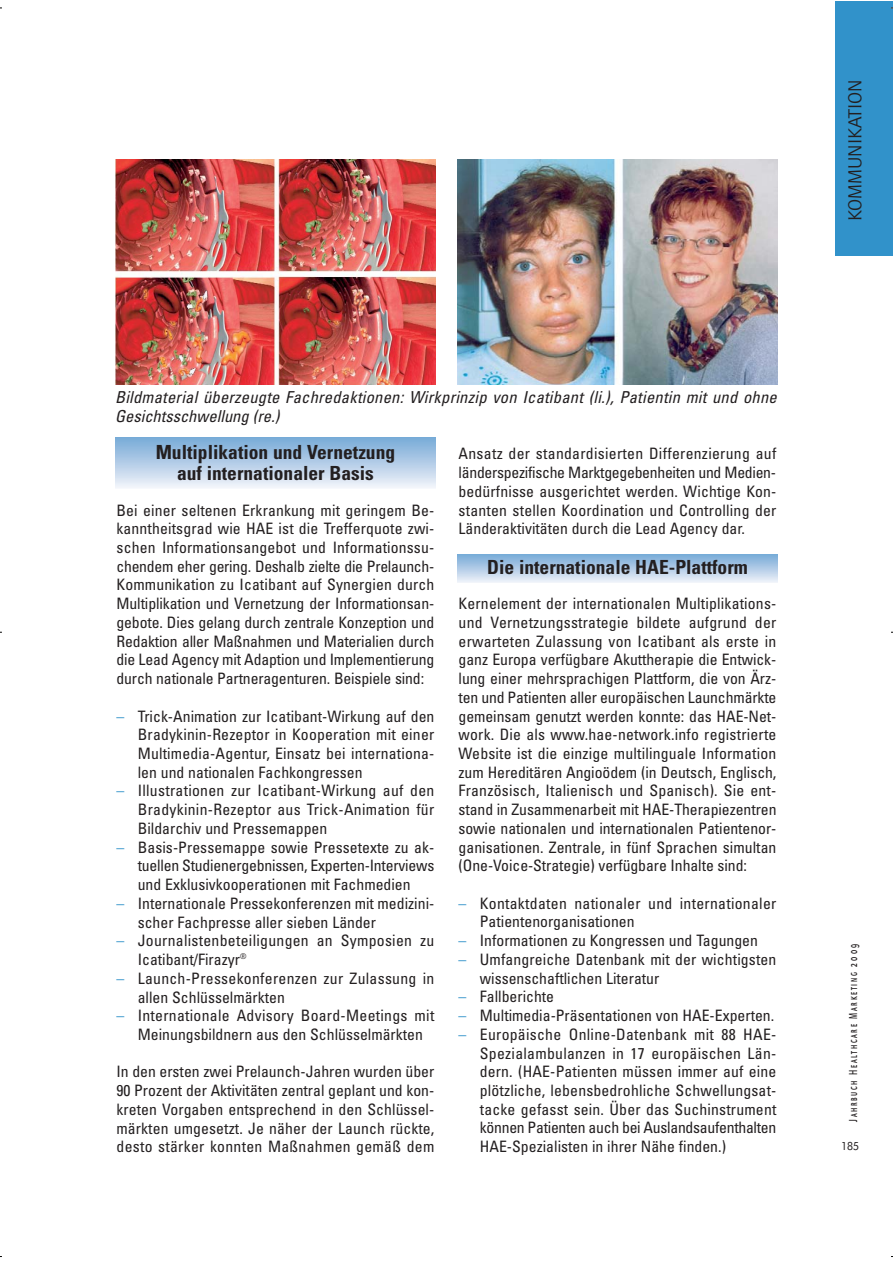
<style>
.page{position:relative;width:893px;height:1263px;background:#fff}
.page>*{position:absolute;margin:0;border:0;box-sizing:border-box;transform-origin:0 0}
.t1{font:700 condensed 19.5px/21px "Univers";color:#231f20;text-align:center}
.t2{font:19.5px "Quay Sans";color:#231f20}
.t3{font:italic condensed 16.5px/18.8px "Univers";color:#231f20}
.t4{font:condensed 15.75px/18.8px "Univers";color:#231f20;text-align:justify}
.t5{font:condensed 15.75px/18.8px "Univers";letter-spacing:.02em;color:#231f20}
.t6{font:500 12px "Quay Sans SC";letter-spacing:.215em;color:#231f20;scale:.65 1}
.t7{font:12px "Futura SB";color:#231f20}
.s1{color:#3192ca}
</style>
<div class="page">
<svg style="left:457px;top:555px;width:320px;height:27px;background:#b2cde7"></svg>
<div style="left:115px;top:437px;width:321px;height:51px;background:linear-gradient(to bottom,#75a9d6,#f1f2f9)"></div>
<div style="left:835px;top:2px;width:57px;height:254px;background:#3192ca"></div>
<img style="left:457px;top:160px;width:320px;height:224px">
<img style="left:115px;top:160px;width:321px;height:224px">
<p class="t2" style="left:848px;top:221px;width:143px;rotate:-90deg">KOMMUNIKATION</p>
<p class="t3" style="left:115px;top:389px;width:666px">Bildmaterial überzeugte Fachredaktionen: Wirkprinzip von Icatibant (li.), Patientin mit und ohne<br>Gesichtsschwellung (re.)</p>
<p class="t1" style="left:156px;top:443px;width:241px">Multiplikation und Vernetzung auf internationaler Basis</p>
<p class="t4" style="left:116px;top:502px;width:319px">Bei einer seltenen Erkrankung mit geringem Be - kannt heitsgrad wie HAE ist die Trefferquote zwi&shy;schen Informationsangebot und Informationssu&shy;chendem eher gering. Deshalb zielte die Prelaunch-Kommunikation zu Icatibant auf Synergien durch Multiplikation und Vernetzung der Informationsan&shy;gebote. Dies gelang durch zentrale Konzeption und Redaktion aller Maßnahmen und Materialien durch die Lead Agency mit Adaption und Implementierung durch nationale Partneragenturen. Beispiele sind:</p>
<p class="t4" style="left:138px;top:708px;width:298px;text-indent:-21px"><span class="s1">–</span> Trick-Animation zur Icatibant-Wirkung auf den Bradykinin-Rezeptor in Kooperation mit einer Multimedia-Agentur, Einsatz bei internationa&shy;len und nationalen Fachkongressen</p>
<p class="t4" style="left:138px;top:783px;width:298px;text-indent:-21px"><span class="s1">–</span> Illustrationen zur Icatibant-Wirkung auf den Bradykinin-Rezeptor aus Trick-Animation für Bildarchiv und Pressemappen</p>
<p class="t4" style="left:138px;top:839px;width:298px;text-indent:-21px"><span class="s1">–</span> Basis-Pressemappe sowie Pressetexte zu ak&shy;tu ellen Studienergebnissen, Experten-Interviews und Exklusivkooperationen mit Fachmedien</p>
<p class="t4" style="left:138px;top:895px;width:298px;text-indent:-21px"><span class="s1">–</span> Internationale Pressekonferenzen mit medizini&shy;scher Fachpresse aller sieben Länder</p>
<p class="t5" style="left:138px;top:933px;width:298px;text-indent:-21px"><span class="s1">–</span> Journalistenbeteiligungen an Symposien zu<br>Icatibant/Firazyr<sup>®</sup></p>
<p class="t5" style="left:138px;top:970px;width:298px;text-indent:-21px"><span class="s1">–</span> Launch-Pressekonferenzen zur Zulassung in allen Schlüsselmärkten</p>
<p class="t4" style="left:138px;top:1008px;width:298px;text-indent:-21px"><span class="s1">–</span> Internationale Advisory Board-Meetings mit<br>Meinungsbildnern aus den Schlüsselmärkten</p>
<p class="t4" style="left:116px;top:1064px;width:319px">In den ersten zwei Prelaunch-Jahren wurden über 90 Prozent der Aktivitäten zentral geplant und kon&shy;kreten Vorgaben entsprechend in den Schlüssel&shy;märkten umgesetzt. Je näher der Launch rückte, desto stärker konnten Maßnahmen gemäß dem</p>
<p class="t4" style="left:458px;top:446px;width:319px">Ansatz der standardisierten Differenzierung auf länderspezifische Marktgegebenheiten und Medien&shy;bedürfnisse ausgerichtet werden. Wichtige Kon&shy;stanten stellen Koordination und Controlling der Länderaktivitäten durch die Lead Agency dar.</p>
<p class="t1" style="left:487px;top:559px;width:262px">Die internationale HAE-Plattform</p>
<p class="t4" style="left:458px;top:596px;width:319px">Kernelement der internationalen Multiplikations&shy;und Vernetzungsstrategie bildete aufgrund der erwarteten Zulassung von Icatibant als erste in ganz Europa verfügbare Akuttherapie die Entwick - lung einer mehrsprachigen Plattform, die von Ärz&shy;ten und Patienten aller europäischen Launchmärkte gemeinsam genutzt werden konnte: das HAE-Net&shy;work. Die als www.hae-network.info registrierte Website ist die einzige multilinguale Information zum Hereditären Angioödem (in Deutsch, Englisch, Französisch, Italienisch und Spanisch). Sie ent&shy;stand in Zusammenarbeit mit HAE-Therapiezentren sowie nationalen und internationalen Patientenor&shy;ganisationen. Zentrale, in fünf Sprachen simultan (One-Voice-Strategie) verfügbare Inhalte sind:</p>
<p class="t5" style="left:480px;top:895px;width:298px;text-indent:-21px"><span class="s1">–</span> Kontaktdaten nationaler und internationaler<br>Patientenorganisationen</p>
<p class="t4" style="left:458px;top:933px;width:301px"><span class="s1">–</span> Informationen zu Kongressen und Tagungen</p>
<p class="t4" style="left:480px;top:951px;width:298px;text-indent:-21px"><span class="s1">–</span> Umfangreiche Datenbank mit der wichtigsten wissenschaftlichen Literatur</p>
<p class="t4" style="left:458px;top:989px;width:97px"><span class="s1">–</span> Fallberichte</p>
<p class="t4" style="left:458px;top:1008px;width:317px"><span class="s1">–</span> Multimedia-Präsentationen von HAE-Experten.</p>
<p class="t4" style="left:480px;top:1026px;width:298px;text-indent:-21px"><span class="s1">–</span> Europäische Online-Datenbank mit 88 HAE-Spezialambulanzen in 17 europäischen Län&shy;dern. (HAE-Patienten müssen immer auf eine plötzliche, lebensbedrohliche Schwellungsat&shy;tacke gefasst sein. Über das Suchinstrument können Patienten auch bei Auslandsaufenthalten HAE-Spezialisten in ihrer Nähe finden.)</p>
<p class="t6" style="left:846px;top:1122px;width:275px;rotate:-90deg">Jahrbuch Healthcare Marketing 2009</p>
<p class="t7" style="left:841px;top:1139px;width:20px">185</p>
</div>
